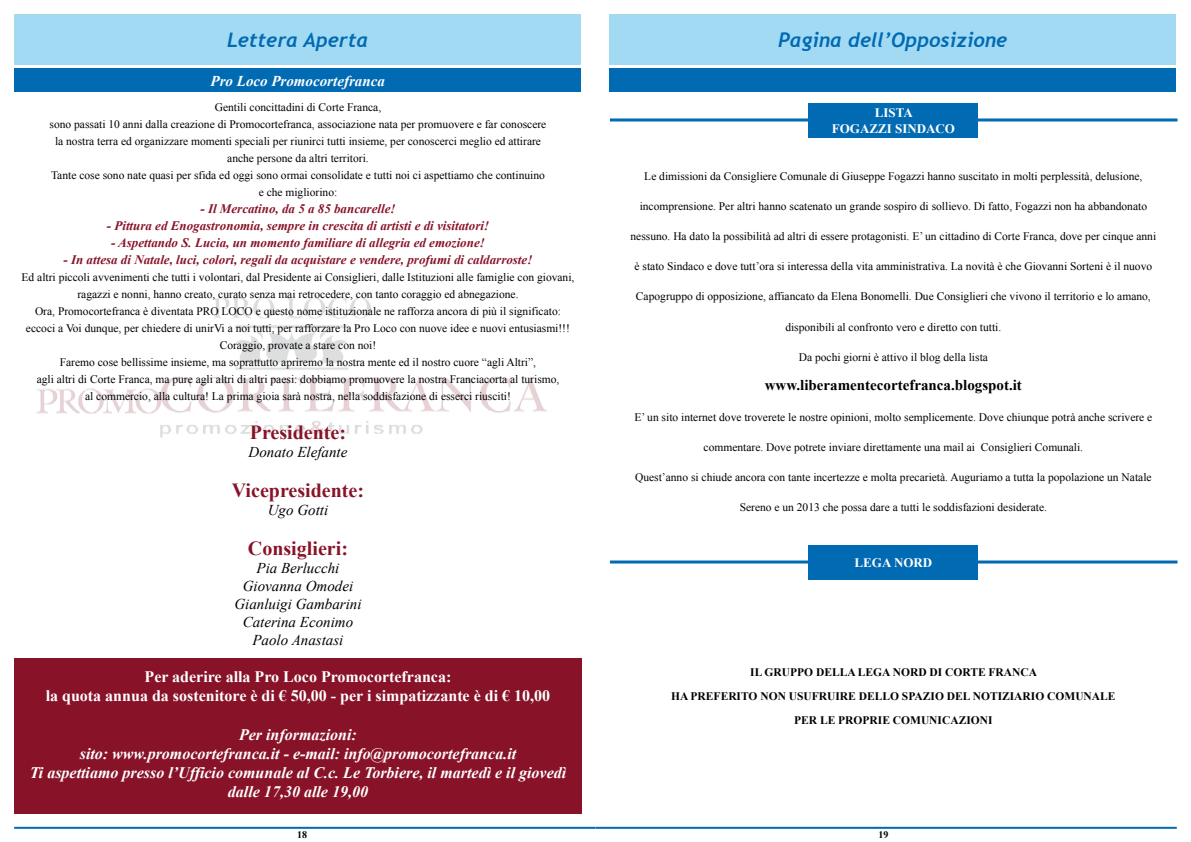
<style>
.page{position:relative;width:1191px;height:842px;background:#fff}
.page>*{position:absolute;margin:0;border:0;box-sizing:border-box;transform-origin:0 0}
.t1{font:700 20px "Times New Roman";color:#881328}
.t2{font:italic 700 20px "Trebuchet";color:#006ab3}
.t3{font:italic 700 16px/19.2px "Times New Roman";color:#fff;text-align:center}
.t4{font:700 16px/19.2px "Times New Roman";color:#fff;text-align:center}
.t5{font:italic 15px/18px "Times New Roman";color:#000;text-align:center}
.t6{font:700 15px "Times New Roman";color:#000}
.t7{font:italic 700 15px "Times New Roman";color:#fff}
.t8{font:italic 700 13px "Times New Roman";color:#881328}
.t9{font:700 13px/15.6px "Times New Roman";color:#fff;text-align:center}
.t10{font:11.5px/17px "Times New Roman";color:#000;text-align:center}
.t11{font:700 11.5px/24px "Times New Roman";color:#000;text-align:center}
.t12{font:700 10px "Times New Roman";color:#000}
</style>
<div class="page">
<hr style="left:14px;top:827px;width:581px;height:2px;background:#006ab3">
<hr style="left:595px;top:827px;width:581px;height:2px;background:#006ab3">
<div style="left:14px;top:658px;width:567px;height:156px;background:#881328"></div>
<img style="left:37px;top:298px;width:510px;height:140px">
<div style="left:15px;top:69px;width:566px;height:23px;background:#006ab3"></div>
<div style="left:15px;top:14px;width:566px;height:50px;background:#a2daf4"></div>
<hr style="left:610px;top:118px;width:567px;height:3px;background:#006ab3">
<hr style="left:610px;top:560px;width:567px;height:3px;background:#006ab3">
<div style="left:809px;top:545px;width:169px;height:34px;background:#006ab3"></div>
<div style="left:809px;top:103px;width:169px;height:34px;background:#006ab3"></div>
<div style="left:609px;top:69px;width:566px;height:23px;background:#006ab3"></div>
<div style="left:609px;top:14px;width:566px;height:50px;background:#a2daf4"></div>
<h1 class="t2" style="left:227px;top:27px;width:143px">Lettera Aperta</h1>
<h3 class="t7" style="left:211px;top:72px;width:176px">Pro Loco Promocortefranca</h3>
<p class="t10" style="left:50px;top:99px;width:498px">Gentili concittadini di Corte Franca,<br>sono passati 10 anni dalla creazione di Promocortefranca, associazione nata per promuovere e far conoscere la nostra terra ed organizzare momenti speciali per riunirci tutti insieme, per conoscerci meglio ed attirare anche persone da altri territori.<br>Tante cose sono nate quasi per sfida ed oggi sono ormai consolidate e tutti noi ci aspettiamo che continuino e che migliorino:</p>
<p class="t8" style="left:200px;top:202px;width:196px">- Il Mercatino, da 5 a 85 bancarelle!</p>
<p class="t8" style="left:107px;top:219px;width:384px">- Pittura ed Enogastronomia, sempre in crescita di artisti e di visitatori!</p>
<p class="t8" style="left:111px;top:236px;width:375px">- Aspettando S. Lucia, un momento familiare di allegria ed emozione!</p>
<p class="t8" style="left:64px;top:253px;width:470px">- In attesa di Natale, luci, colori, regali da acquistare e vendere, profumi di caldarroste!</p>
<p class="t10" style="left:22px;top:269px;width:554px">Ed altri piccoli avvenimenti che tutti i volontari, dal Presidente ai Consiglieri, dalle Istituzioni alle famiglie con giovani, ragazzi e nonni, hanno creato, curato senza mai retrocedere, con tanto coraggio ed abnegazione.<br>Ora, Promocortefranca è diventata PRO LOCO e questo nome istituzionale ne rafforza ancora di più il significato: eccoci a Voi dunque, per chiedere di unirVi a noi tutti, per rafforzare la Pro Loco con nuove idee e nuovi entusiasmi!!!<br>Coraggio, provate a stare con noi!<br>Faremo cose bellissime insieme, ma soprattutto apriremo la nostra mente ed il nostro cuore “agli Altri”,<br>agli altri di Corte Franca, ma pure agli altri di altri paesi: dobbiamo promuovere la nostra Franciacorta al turismo,<br>al commercio, alla cultura! La prima gioia sarà nostra, nella soddisfazione di esserci riusciti!</p>
<h1 class="t1" style="left:250px;top:422px;width:98px">Presidente:</h1>
<h3 class="t5" style="left:249px;top:443px;width:100px">Donato Elefante</h3>
<h1 class="t1" style="left:232px;top:479px;width:134px">Vicepresidente:</h1>
<h3 class="t5" style="left:268px;top:501px;width:62px">Ugo Gotti</h3>
<h1 class="t1" style="left:248px;top:537px;width:101px">Consiglieri:</h1>
<h3 class="t5" style="left:234px;top:559px;width:129px">Pia Berlucchi<br>Giovanna Omodei<br>Gianluigi Gambarini<br>Caterina Econimo<br>Paolo Anastasi</h3>
<h2 class="t4" style="left:46px;top:667px;width:506px">Per aderire alla Pro Loco Promocortefranca:<br>la quota annua da sostenitore è di € 50,00 - per i simpatizzante è di € 10,00</h2>
<h2 class="t3" style="left:30px;top:724px;width:538px">Per informazioni:<br>sito: www.promocortefranca.it - e-mail: info@promocortefranca.it<br>Ti aspettiamo presso l’Ufficio comunale al C.c. Le Torbiere, il martedì e il giovedì dalle 17,30 alle 19,00</h2>
<h1 class="t2" style="left:778px;top:27px;width:230px">Pagina dell’Opposizione</h1>
<p class="t9" style="left:832px;top:105px;width:125px">LISTA<br>FOGAZZI SINDACO</p>
<p class="t10" style="left:644px;top:168px;width:499px">Le dimissioni da Consigliere Comunale di Giuseppe Fogazzi hanno suscitato in molti perplessità, delusione,</p>
<p class="t10" style="left:639px;top:198px;width:509px">incomprensione. Per altri hanno scatenato un grande sospiro di sollievo. Di fatto, Fogazzi non ha abbandonato</p>
<p class="t10" style="left:630px;top:228px;width:527px">nessuno. Ha dato la possibilità ad altri di essere protagonisti. E’ un cittadino di Corte Franca, dove per cinque anni</p>
<p class="t10" style="left:634px;top:258px;width:519px">è stato Sindaco e dove tutt’ora si interessa della vita amministrativa. La novità è che Giovanni Sorteni è il nuovo</p>
<p class="t10" style="left:636px;top:288px;width:516px">Capogruppo di opposizione, affiancato da Elena Bonomelli. Due Consiglieri che vivono il territorio e lo amano,</p>
<p class="t10" style="left:785px;top:318px;width:217px">disponibili al confronto vero e diretto con tutti.</p>
<p class="t10" style="left:798px;top:348px;width:191px">Da pochi giorni è attivo il blog della lista</p>
<h3 class="t6" style="left:765px;top:377px;width:259px">www.liberamentecortefranca.blogspot.it</h3>
<p class="t10" style="left:634px;top:408px;width:519px">E’ un sito internet dove troverete le nostre opinioni, molto semplicemente. Dove chiunque potrà anche scrivere e</p>
<p class="t10" style="left:703px;top:438px;width:381px">commentare. Dove potrete inviare direttamente una mail ai Consiglieri Comunali.</p>
<p class="t10" style="left:635px;top:468px;width:518px">Quest’anno si chiude ancora con tante incertezze e molta precarietà. Auguriamo a tutta la popolazione un Natale</p>
<p class="t10" style="left:739px;top:498px;width:309px">Sereno e un 2013 che possa dare a tutti le soddisfazioni desiderate.</p>
<p class="t9" style="left:854px;top:555px;width:79px">LEGA NORD</p>
<p class="t11" style="left:671px;top:661px;width:446px">IL GRUPPO DELLA LEGA NORD DI CORTE FRANCA<br>HA PREFERITO NON USUFRUIRE DELLO SPAZIO DEL NOTIZIARIO COMUNALE<br>PER LE PROPRIE COMUNICAZIONI</p>
<p class="t12" style="left:297px;top:829px;width:11px">18</p>
<p class="t12" style="left:878px;top:829px;width:11px">19</p>
</div>
